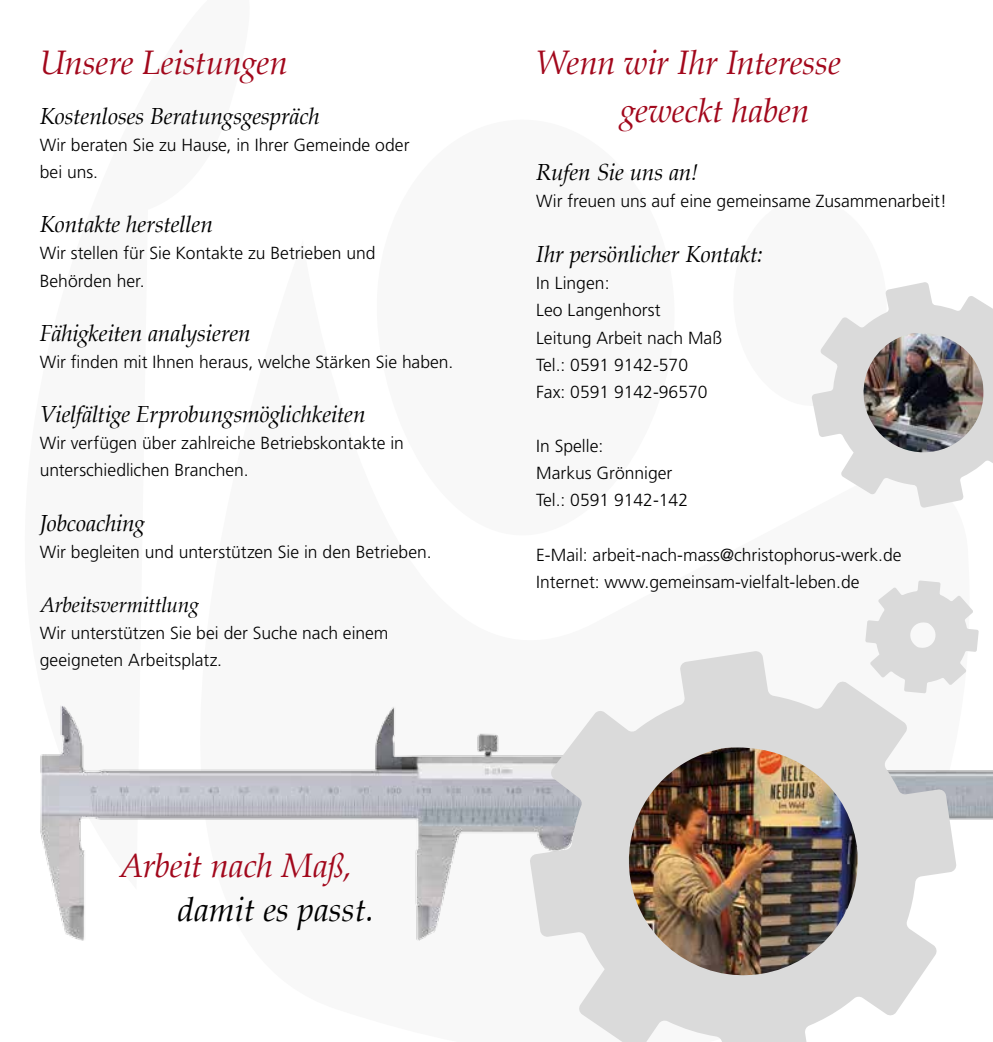
<style>
.page{position:relative;width:993px;height:1042px;background:#fff}
.page>*{position:absolute;margin:0;border:0;box-sizing:border-box;transform-origin:0 0}
.t1{font:italic 33.25px/48.8px "Palatino";letter-spacing:-.01em;color:#a2081c}
.t2{font:italic 33.25px "Palatino";color:#000}
.t3{font:italic 22.75px "Palatino";letter-spacing:-.01em;color:#000}
.t4{font:italic 21px "Palatino";letter-spacing:-.015em;color:#000}
.t5{font:300 17.5px/27.1px "Frutiger";color:#000}
</style>
<div class="page">
<svg style="left:865px;top:580px;width:113px;height:101px"></svg>
<img style="left:40px;top:706px;width:952px;height:234px">
<img style="left:529px;top:650px;width:427px;height:392px">
<img style="left:811px;top:282px;width:181px;height:226px">
<h1 class="t1" style="left:40px;top:37px;width:249px">Unsere Leistungen</h1>
<h2 class="t3" style="left:40px;top:97px;width:281px">Kostenloses Beratungsgespräch</h2>
<p class="t5" style="left:40px;top:131px;width:371px">Wir beraten Sie zu Hause, in Ihrer Gemeinde oder bei uns.</p>
<h2 class="t3" style="left:40px;top:205px;width:175px">Kontakte herstellen</h2>
<p class="t5" style="left:40px;top:240px;width:337px">Wir stellen für Sie Kontakte zu Betrieben und<br>Behörden her.</p>
<h2 class="t3" style="left:40px;top:314px;width:213px">Fähigkeiten analysieren</h2>
<p class="t5" style="left:40px;top:348px;width:415px">Wir finden mit Ihnen heraus, welche Stärken Sie haben.</p>
<h2 class="t3" style="left:40px;top:395px;width:327px">Vielfältige Erprobungsmöglichkeiten</h2>
<p class="t5" style="left:40px;top:430px;width:365px">Wir verfügen über zahlreiche Betriebskontakte in unterschiedlichen Branchen.</p>
<h2 class="t3" style="left:40px;top:504px;width:107px">Jobcoaching</h2>
<p class="t5" style="left:40px;top:538px;width:393px">Wir begleiten und unterstützen Sie in den Betrieben.</p>
<p class="t4" style="left:40px;top:587px;width:161px">Arbeitsvermittlung</p>
<p class="t5" style="left:40px;top:619px;width:350px">Wir unterstützen Sie bei der Suche nach einem geeigneten Arbeitsplatz.</p>
<h1 class="t1" style="left:119px;top:840px;width:234px">Arbeit nach Maß,</h1>
<h1 class="t2" style="left:177px;top:881px;width:198px">damit es passt.</h1>
<h1 class="t1" style="left:619px;top:37px;width:223px;text-indent:-83px">Wenn wir Ihr Interesse geweckt haben</h1>
<h2 class="t3" style="left:536px;top:153px;width:164px">Rufen Sie uns an!</h2>
<p class="t5" style="left:536px;top:187px;width:412px">Wir freuen uns auf eine gemeinsame Zusammenarbeit!</p>
<h2 class="t3" style="left:536px;top:235px;width:228px">Ihr persönlicher Kontakt:</h2>
<p class="t5" style="left:536px;top:270px;width:187px">In Lingen:<br>Leo Langenhorst<br>Leitung Arbeit nach Maß<br>Tel.: 0591 9142-570<br>Fax: 0591 9142-96570</p>
<p class="t5" style="left:536px;top:432px;width:153px">In Spelle:<br>Markus Grönniger<br>Tel.: 0591 9142-142</p>
<p class="t5" style="left:536px;top:541px;width:366px">E-Mail: arbeit-nach-mass@christophorus-werk.de<br>Internet: www.gemeinsam-vielfalt-leben.de</p>
</div>
